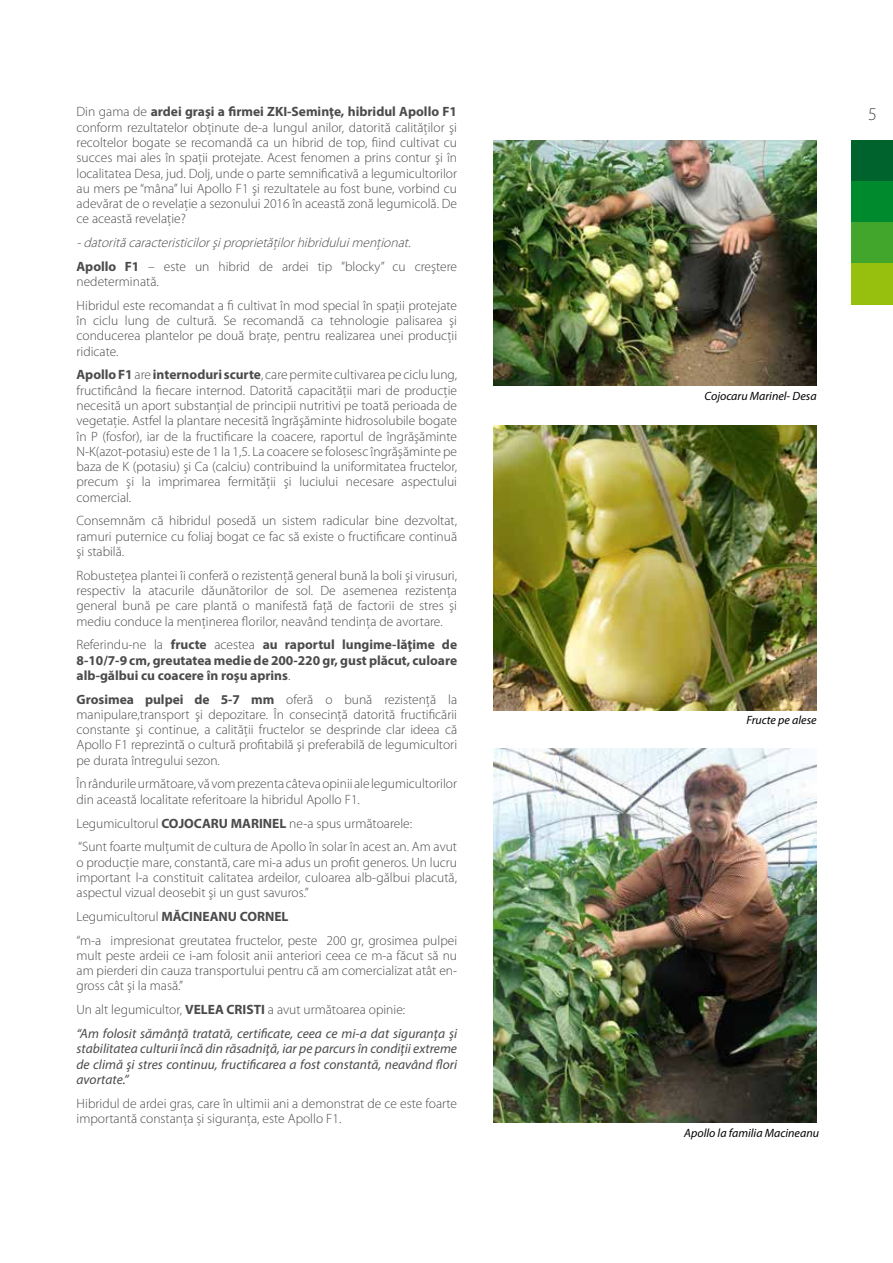
<style>
.page{position:relative;width:893px;height:1263px;background:#fff}
.page>*{position:absolute;margin:0;border:0;box-sizing:border-box;transform-origin:0 0}
.t1{font:300 18px "Myriad Pro";color:#4b4b4d}
.t2{font:300 13.5px/15.3px "Myriad Pro";color:#4b4b4d;text-align:justify}
.t3{font:italic 13.5px/15.3px "Myriad Pro";color:#4b4b4d}
.t4{font:700 13.5px/15.3px "Myriad Pro";color:#4b4b4d;text-align:justify}
.t5{font:italic 300 13.5px/23.7px "Myriad Pro";color:#4b4b4d}
.t6{font:italic 12px "Myriad Pro";color:#000}
.s1{font-weight:300}
.s2{font-weight:700;font-style:normal}
.s3{font-style:normal}
.s4{font-weight:700}
.s5{font-weight:300;font-style:normal}
</style>
<div class="page">
<div style="left:852px;top:140px;width:41px;height:41px;background:#00632e"></div>
<div style="left:852px;top:181px;width:41px;height:41px;background:#008a2e"></div>
<div style="left:852px;top:222px;width:41px;height:41px;background:#41a62b"></div>
<div style="left:852px;top:263px;width:41px;height:41px;background:#97bf0d"></div>
<img style="left:493px;top:140px;width:324px;height:246px">
<img style="left:493px;top:425px;width:324px;height:285px">
<img style="left:493px;top:748px;width:323px;height:375px">
<p class="t4" style="left:77px;top:104px;width:382px"><span class="s1">Din gama de</span> ardei graşi a firmei ZKI-Seminţe, hibridul Apollo F1</p>
<h1 class="t1" style="left:868px;top:104px;width:10px">5</h1>
<p class="t2" style="left:77px;top:119px;width:382px">conform rezultatelor obţinute de-a lungul anilor, datorită calităţilor şi recoltelor bogate se recomandă ca un hibrid de top, fiind cultivat cu succes mai ales în spaţii protejate. Acest fenomen a prins contur şi în localitatea Desa, jud. Dolj, unde o parte semnificativă a legumicultorilor au mers pe “mâna” lui Apollo F1 şi rezultatele au fost bune, vorbind cu adevărat de o revelaţie a sezonului 2016 în această zonă legumicolă. De ce această revelație?</p>
<p class="t5" style="left:77px;top:231px;width:382px">-datorităcaracteristicilorşiproprietăţilorhibriduluimenţionat.<br><span class="s2">Apollo F1</span> <span class="s3">– este un hibrid de ardei tip ”blocky” cu creştere</span></p>
<p class="t2" style="left:77px;top:270px;width:382px;line-height:23.7px">nedeterminată.<br>Hibridul este recomandat a fi cultivat în mod special în spaţii protejate</p>
<p class="t2" style="left:77px;top:313px;width:382px">în ciclu lung de cultură. Se recomandă ca tehnologie palisarea şi conducerea plantelor pe două braţe, pentru realizarea unei producţii ridicate.</p>
<p class="t2" style="left:77px;top:367px;width:382px"><span class="s4">Apollo F1</span> are <span class="s4">internoduri scurte</span>, care permite cultivarea pe ciclu lung, fructificând la fiecare internod. Datorită capacităţii mari de producţie necesită un aport substanţial de principii nutritivi pe toată perioada de vegetaţie. Astfel la plantare necesită îngrăşăminte hidrosolubile bogate în P (fosfor), iar de la fructificare la coacere, raportul de îngrăşăminte N-K(azot-potasiu) este de 1 la 1,5. La coacere se folosesc îngrăşăminte pe baza de K (potasiu) şi Ca (calciu) contribuind la uniformitatea fructelor, precum şi la imprimarea fermităţii şi luciului necesare aspectului comercial.</p>
<p class="t2" style="left:77px;top:513px;width:382px">Consemnăm că hibridul posedă un sistem radicular bine dezvoltat, ramuri puternice cu foliaj bogat ce fac să existe o fructificare continuă şi stabilă.</p>
<p class="t2" style="left:77px;top:567px;width:382px">Robusteţea plantei îi conferă o rezistenţă general bună la boli şi virusuri, respectiv la atacurile dăunătorilor de sol. De asemenea rezistenţa general bună pe care plantă o manifestă faţă de factorii de stres şi mediu conduce la menţinerea florilor, neavând tendinţa de avortare.</p>
<p class="t4" style="left:77px;top:637px;width:382px"><span class="s1">Referindu-ne la</span> fructe <span class="s1">acestea</span> au raportul lungime-lăţime de 8-10/7-9 cm, greutatea medie de 200-220 gr, gust plăcut, culoare alb-gălbui cu coacere în roşu aprins<span class="s1">.</span></p>
<p class="t2" style="left:77px;top:691px;width:382px"><span class="s4">Grosimea pulpei de 5-7 mm</span> oferă o bună rezistenţă la manipulare,transport şi depozitare. În consecinţă datorită fructificării constante şi continue, a calităţii fructelor se desprinde clar ideea că Apollo F1 reprezintă o cultură profitabilă şi preferabilă de legumicultori pe durata întregului sezon.</p>
<p class="t2" style="left:77px;top:776px;width:382px">În rândurile următoare, vă vom prezenta câteva opinii ale legumicultorilor din această localitate referitoare la hibridul Apollo F1.</p>
<p class="t2" style="left:77px;top:815px;width:127px">Legumicultorul <span class="s4">COJOCARU</span></p>
<p class="t4" style="left:231px;top:815px;width:11px">MAR</p>
<p class="t6" style="left:705px;top:389px;width:113px">Cojocaru Marinel- Desa</p>
<p class="t6" style="left:746px;top:713px;width:72px">Fructe pe alese</p>
<p class="t2" style="left:78px;top:811px;width:380px;line-height:23.7px;text-indent:181px"><span class="s4">INEL</span> ne-a spus următoarele:<br>“Sunt foarte mulţumit de cultura de Apollo în solar în acest an. Am avut</p>
<p class="t2" style="left:77px;top:854px;width:382px">o producţie mare, constantă, care mi-a adus un profit generos. Un lucru important l-a constituit calitatea ardeilor, culoarea alb-gălbui placută, aspectul vizual deosebit şi un gust savuros.”</p>
<p class="t2" style="left:77px;top:909px;width:95px">Legumicultorul <span class="s4">MĂC</span></p>
<p class="t4" style="left:189px;top:908px;width:101px">INEANU CORNEL</p>
<p class="t2" style="left:77px;top:932px;width:382px">“m-a impresionat greutatea fructelor, peste 200 gr, grosimea pulpei mult peste ardeii ce i-am folosit anii anteriori ceea ce m-a făcut să nu am pierderi din cauza transportului pentru că am comercializat atât en&shy;gross cât şi la masă.”</p>
<p class="t3" style="left:77px;top:998px;width:382px;line-height:23.7px"><span class="s5">Un alt legumicultor,</span> <span class="s2">VELEA CRISTI</span> <span class="s5">a avut următoarea opinie:<br></span>“Am folosit sămânţă tratată, certificate, ceea ce mi-a dat siguranţa şi</p>
<p class="t3" style="left:77px;top:1041px;width:382px;text-align:justify">stabilitatea culturii încă din răsadniţă, iar pe parcurs în condiţii extreme de climă şi stres continuu, fructificarea a fost constantă, neavând flori avortate.”</p>
<p class="t2" style="left:77px;top:1095px;width:382px">Hibridul de ardei gras, care în ultimii ani a demonstrat de ce este foarte importantă constanţa şi siguranţa, este Apollo F1.</p>
<p class="t6" style="left:684px;top:1125px;width:136px">Apollo la familia Macineanu</p>
</div>
